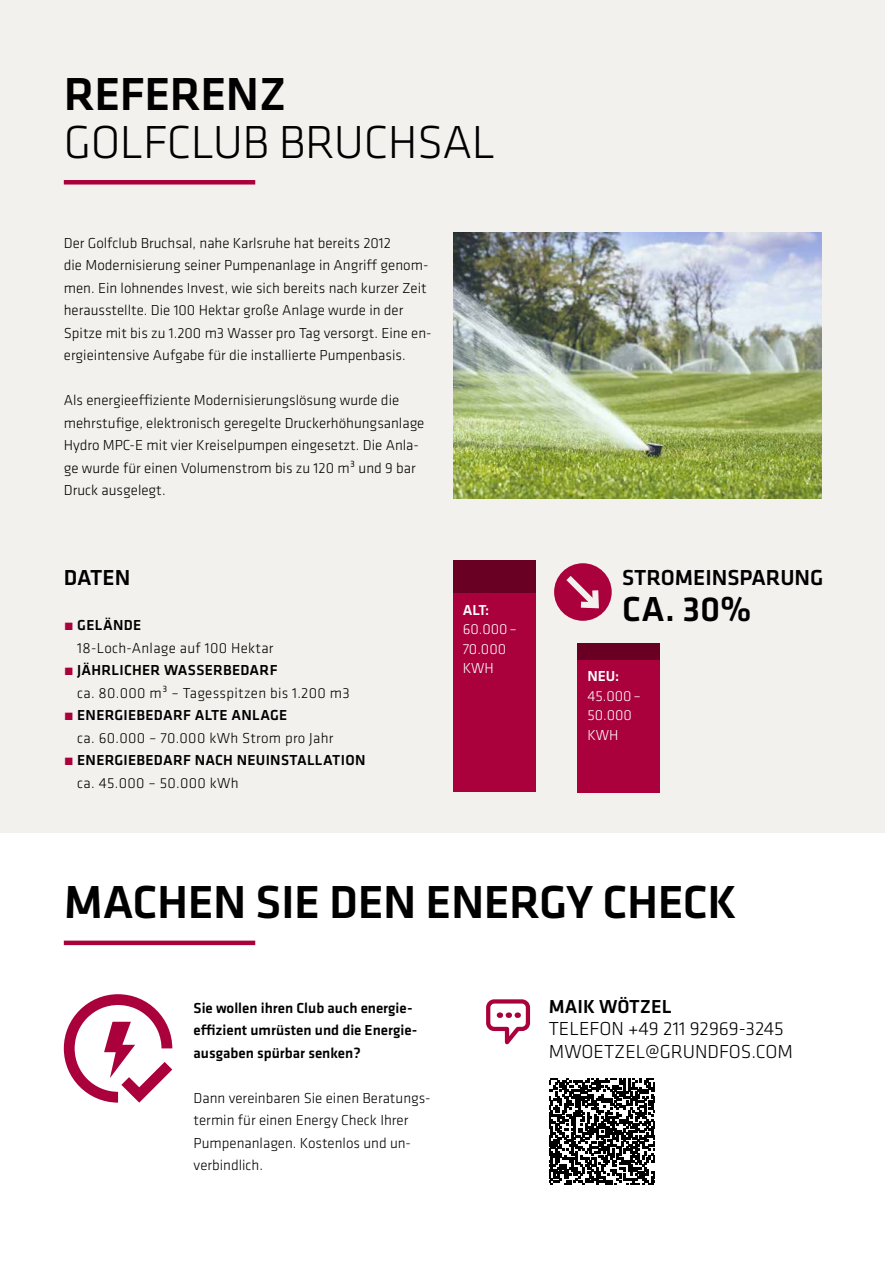
<style>
.page{position:relative;width:885px;height:1263px;background:#fff}
.page>*{position:absolute;margin:0;border:0;box-sizing:border-box;transform-origin:0 0}
.t1{font:500 48px "GC Klavika Fein";letter-spacing:-.01em;color:#000}
.t2{font:300 48px "GC Klavika Fein";letter-spacing:-.01em;color:#000}
.t3{font:500 36px "GC Klavika Fein";color:#000}
.t4{font:500 22.5px "GC Klavika Fein";color:#000}
.t5{font:300 19.5px/22.5px "GC Klavika Fein";color:#000}
.t6{font:500 19.5px "GC Klavika Fein";color:#000}
.t7{font:300 15px/22.5px "GC Klavika Fein";color:#000}
.t8{font:300 15px/22.5px "GC Klavika Fein";letter-spacing:.02em;color:#000}
.t9{font:500 15px/22.5px "GC Klavika Fein";color:#000}
.t10{font:500 15px/22.5px "GC Klavika Fein";letter-spacing:.02em;color:#000}
.t11{font:300 15px/19.5px "GC Klavika Fein";color:#fff}
.t12{font:500 15px "GC Klavika Fein";color:#fff}
.s1{color:#aa003c}
.s2{font-weight:500}
.s3{font-weight:300;color:#aa003c}
.s4{font-weight:300}
</style>
<div class="page">
<div style="left:0;top:0;width:884px;height:833px;background:#f3f1ee"></div>
<div style="left:64px;top:180px;width:191px;height:5px;background:#aa003c"></div>
<hr style="left:64px;top:941px;width:191px;height:4px;background:#aa003c">
<svg style="left:549px;top:1078px;width:106px;height:107px"></svg>
<img style="left:453px;top:233px;width:368px;height:266px">
<svg style="left:64px;top:994px;width:108px;height:109px"></svg>
<svg style="left:486px;top:999px;width:45px;height:46px"></svg>
<div style="left:554px;top:563px;width:57px;height:58px;background:#aa003c;border-radius:50%"></div>
<svg style="left:560px;top:569px;width:44px;height:45px"></svg>
<div style="left:453px;top:560px;width:82px;height:232px;background:#690024"></div>
<div style="left:577px;top:643px;width:83px;height:149px;background:#690024"></div>
<div style="left:453px;top:594px;width:82px;height:198px;background:#aa003c"></div>
<div style="left:577px;top:660px;width:83px;height:132px;background:#aa003c"></div>
<h1 class="t1" style="left:64px;top:61px;width:224px">REFERENZ</h1>
<h1 class="t2" style="left:64px;top:113px;width:433px">GOLFCLUB BRUCHSAL</h1>
<p class="t7" style="left:64px;top:231px;width:369px">Der Golfclub Bruchsal, nahe Karlsruhe hat bereits 2012<br>die Modernisierung seiner Pumpenanlage in Angriff genom&shy;men. Ein lohnendes Invest, wie sich bereits nach kurzer Zeit herausstellte. Die 100 Hektar große Anlage wurde in der Spitze mit bis zu 1.200 m3 Wasser pro Tag versorgt. Eine en&shy;ergieintensive Aufgabe für die installierte Pumpenbasis.</p>
<p class="t7" style="left:64px;top:389px;width:362px">Als energieeffiziente Modernisierungslösung wurde die mehrstufige, elektronisch geregelte Druckerhöhungsanlage Hydro MPC-E mit vier Kreiselpumpen eingesetzt. Die Anla&shy;ge wurde für einen Volumenstrom bis zu 120 m³ und 9 bar Druck ausgelegt.</p>
<h3 class="t4" style="left:64px;top:562px;width:68px">DATEN</h3>
<p class="t8" style="left:77px;top:614px;width:198px;text-indent:-13px"><span class="s1">•</span> <span class="s2">GELÄNDE<br></span>18-Loch-Anlage auf 100 Hektar</p>
<p class="t8" style="left:77px;top:659px;width:274px;text-indent:-13px"><span class="s1">•</span> <span class="s2">JÄHRLICHER WASSERBEDARF<br></span>ca. 80.000 m³ – Tagesspitzen bis 1.200 m3</p>
<p class="t8" style="left:77px;top:704px;width:258px;text-indent:-13px"><span class="s1">•</span> <span class="s2">ENERGIEBEDARF ALTE ANLAGE<br></span>ca. 60.000 – 70.000 kWh Strom pro Jahr</p>
<p class="t10" style="left:77px;top:748px;width:290px;text-indent:-13px"><span class="s3">•</span> ENERGIEBEDARF NACH NEUINSTALLATION <span class="s4">ca. 45.000 – 50.000 kWh</span></p>
<p class="t12" style="left:462px;top:600px;width:28px">ALT:</p>
<p class="t11" style="left:462px;top:619px;width:56px">60.000–</p>
<p class="t11" style="left:462px;top:639px;width:45px">70.000<br>KWH</p>
<h3 class="t4" style="left:622px;top:562px;width:203px">STROMEINSPARUNG</h3>
<h2 class="t3" style="left:622px;top:585px;width:131px">CA. 30%</h2>
<p class="t12" style="left:587px;top:666px;width:34px">NEU:</p>
<p class="t11" style="left:587px;top:686px;width:55px">45.000–<br>50.000<br>KWH</p>
<h1 class="t1" style="left:64px;top:870px;width:674px">MACHEN SIE DEN ENERGY CHECK</h1>
<p class="t9" style="left:193px;top:996px;width:225px">Sie wollen ihren Club auch energie&shy;effizient umrüsten und die Energie&shy;ausgaben spürbar senken?</p>
<p class="t7" style="left:193px;top:1086px;width:238px">Dann vereinbaren Sie einen Beratungs&shy;termin für einen Energy Check Ihrer<br>Pumpenanlagen. Kostenlos und un&shy;verbindlich.</p>
<h3 class="t6" style="left:549px;top:993px;width:124px">MAIK WÖTZEL</h3>
<h3 class="t5" style="left:549px;top:1017px;width:246px">TELEFON +49 211 92969-3245<br>MWOETZEL@GRUNDFOS.COM</h3>
</div>
